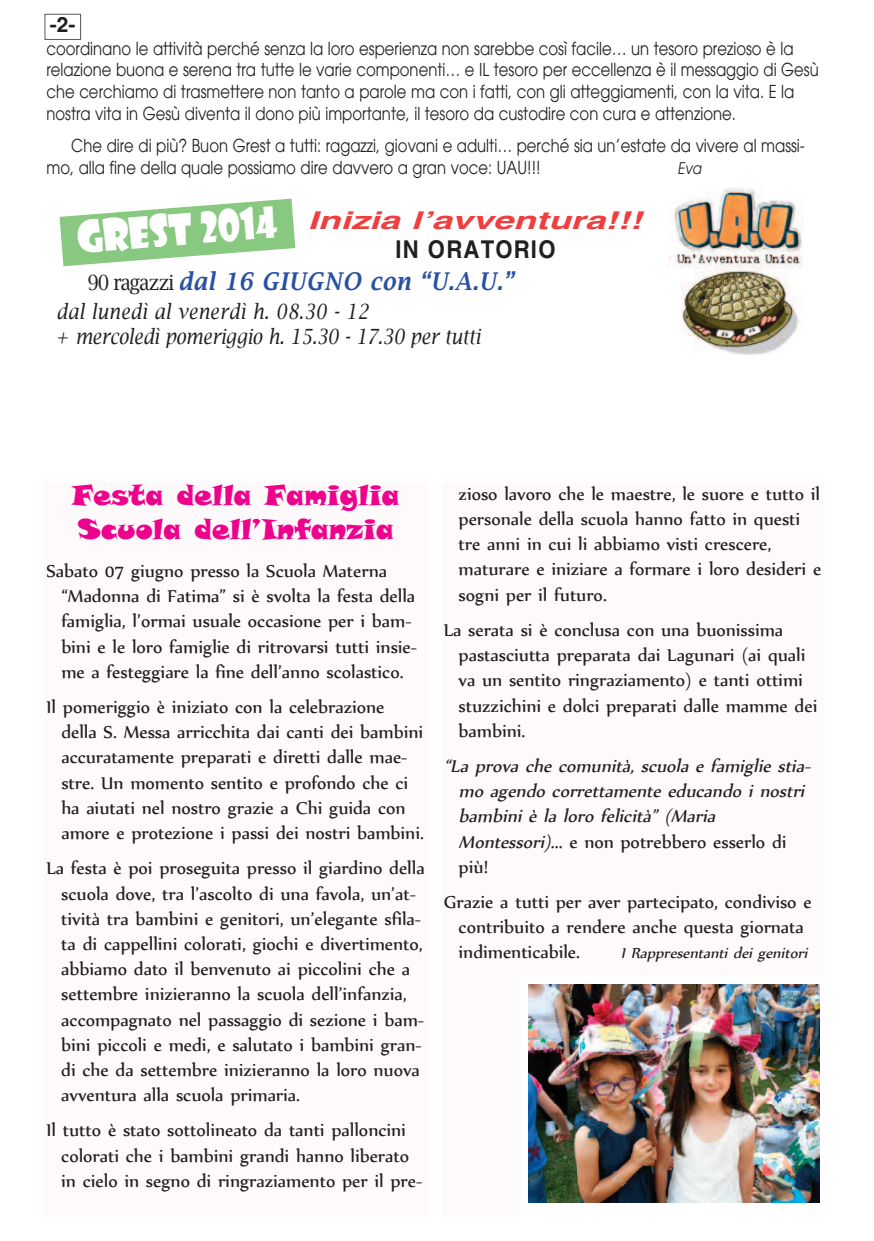
<style>
.page{position:relative;width:874px;height:1241px;background:#fff}
.page>*{position:absolute;margin:0;border:0;box-sizing:border-box;transform-origin:0 0}
.t1{font:42px "Showcard Gothic";color:#fff;scale:.9 1}
.t2{font:28px/33.6px "Snap ITC";color:#ed028c}
.t3{font:italic 600 24.5px "Lucida Bright";letter-spacing:.03em;color:#2951a3;scale:.9 1}
.t4{font:italic 700 24.5px "Helvetica";color:#ee3f3e;scale:1.5 1}
.t5{font:700 24.5px "Helvetica";letter-spacing:.055em;color:#231f20;scale:.9 1}
.t6{font:21px/25.2px "Nyala";color:#231f20}
.t7{font:italic 21px/25.2px "Nyala";color:#231f20}
.t8{font:italic 21px/24.5px "Lucida Bright";color:#231f20;scale:.85 1}
.t9{font:700 21px "Helvetica";color:#231f20}
.t10{font:17.5px/21.9px "Avant Garde";color:#231f20;scale:.85 1}
.t11{font:italic 17.5px "Nyala";color:#231f20}
.t12{font:italic 15.75px "Avant Garde";color:#231f20;scale:.85 1}
.s1{font-weight:400;font-style:normal;font-size:21px;color:#231f20}
.s2{font-style:normal}
</style>
<div class="page">
<svg style="left:60px;top:199px;width:235px;height:67px"></svg>
<img style="left:668px;top:188px;width:135px;height:166px">
<div style="left:45px;top:482px;width:382px;height:733px;background:#fef9fb"></div>
<div style="left:45px;top:14px;width:36px;height:26px;border:1px solid #57585a"></div>
<div style="left:441px;top:482px;width:382px;height:733px;background:#fef9fb"></div>
<div style="left:521px;top:976px;width:302px;height:239px;background:#fff"></div>
<img style="left:528px;top:984px;width:290px;height:218px">
<p class="t9" style="left:50px;top:13px;width:27px">-2-</p>
<p class="t10" style="left:46px;top:37px;width:909px">coordinano le attività perché senza la loro esperienza non sarebbe così facile… un tesoro prezioso è la relazione buona e serena tra tutte le varie componenti… e IL tesoro per eccellenza è il messaggio di Gesù che cerchiamo di trasmettere non tanto a parole ma con i fatti, con gli atteggiamenti, con la vita. E la nostra vita in Gesù diventa il dono più importante, il tesoro da custodire con cura e attenzione.</p>
<p class="t10" style="left:46px;top:134px;width:893px;text-indent:25px">Che dire di più? Buon Grest a tutti: ragazzi, giovani e adulti… perché sia un’estate da vivere al massi&shy;mo, alla fine della quale possiamo dire davvero a gran voce: UAU!!!</p>
<p class="t12" style="left:677px;top:158px;width:29px">Eva</p>
<h1 class="t1" style="left:76px;top:218px;width:224px;rotate:-4deg">GREST 2014</h1>
<p class="t4" style="left:307px;top:206px;width:224px">Inizia l’avventura!!!</p>
<p class="t5" style="left:395px;top:235px;width:179px">IN ORATORIO</p>
<p class="t3" style="left:87px;top:266px;width:474px"><span class="s1">90 ragazzi</span> DAL 16 GIUGNO CON “U.A.U.”</p>
<p class="t8" style="left:56px;top:299px;width:500px">dal lunedì al venerdì h. 08.30 - 12<br>+ mercoledì pomeriggio h. 15.30 - 17.30 per tutti</p>
<h2 class="t2" style="left:72px;top:478px;width:328px">Festa della Famiglia<br>Scuola dell’Infanzia</h2>
<p class="t6" style="left:61px;top:558px;width:357px;text-indent:-15px">Sabato 07 giugno presso la Scuola Materna “Madonna di Fatima” si è svolta la festa della famiglia, l’ormai usuale occasione per i bam&shy;bini e le loro famiglie di ritrovarsi tutti insie&shy;me a festeggiare la fine dell’anno scolastico.</p>
<p class="t6" style="left:61px;top:694px;width:364px;text-indent:-15px">Il pomeriggio è iniziato con la celebrazione della S. Messa arricchita dai canti dei bambini accuratamente preparati e diretti dalle mae&shy;stre. Un momento sentito e profondo che ci ha aiutati nel nostro grazie a Chi guida con amore e protezione i passi dei nostri bambini.</p>
<p class="t6" style="left:61px;top:855px;width:365px;text-indent:-15px">La festa è poi proseguita presso il giardino della scuola dove, tra l’ascolto di una favola, un’at&shy;tività tra bambini e genitori, un’elegante sfila&shy;ta di cappellini colorati, giochi e divertimento, abbiamo dato il benvenuto ai piccolini che a settembre inizieranno la scuola dell’infanzia, accompagnato nel passaggio di sezione i bam&shy;bini piccoli e medi, e salutato i bambini gran&shy;di che da settembre inizieranno la loro nuova avventura alla scuola primaria.</p>
<p class="t6" style="left:61px;top:1117px;width:362px;text-indent:-15px">Il tutto è stato sottolineato da tanti palloncini colorati che i bambini grandi hanno liberato in cielo in segno di ringraziamento per il pre-</p>
<p class="t6" style="left:458px;top:481px;width:364px">zioso lavoro che le maestre, le suore e tutto il personale della scuola hanno fatto in questi tre anni in cui li abbiamo visti crescere, maturare e iniziare a formare i loro desideri e sogni per il futuro.</p>
<p class="t6" style="left:458px;top:617px;width:360px;text-indent:-15px">La serata si è conclusa con una buonissima pastasciutta preparata dai Lagunari (ai quali va un sentito ringraziamento) e tanti ottimi stuzzichini e dolci preparati dalle mamme dei bambini.</p>
<p class="t7" style="left:458px;top:753px;width:357px;text-indent:-15px">“La prova che comunità, scuola e famiglie stia&shy;mo agendo correttamente educando i nostri bambini è la loro felicità” (Maria Montessori)<span class="s2">... e non potrebbero esserlo di più!</span></p>
<p class="t6" style="left:458px;top:889px;width:354px;text-indent:-15px">Grazie a tutti per aver partecipato, condiviso e contribuito a rendere anche questa giornata indimenticabile.</p>
<p class="t11" style="left:620px;top:945px;width:191px">I Rappresentanti dei genitori</p>
</div>
